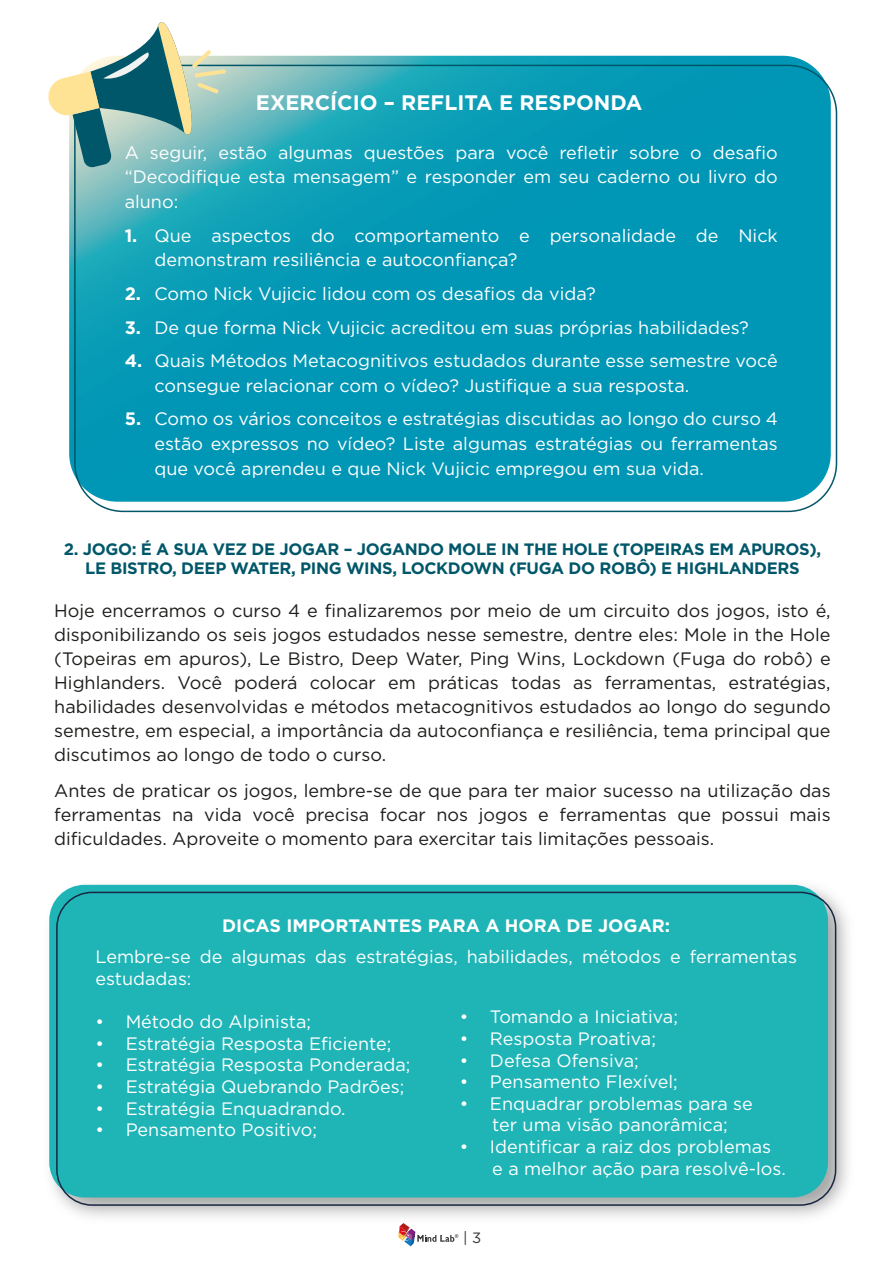
<style>
.page{position:relative;width:893px;height:1263px;background:#fff}
.page>*{position:absolute;margin:0;border:0;box-sizing:border-box;transform-origin:0 0}
.t1{font:700 21px "Gotham";color:#fff}
.t2{font:18px/24.6px "Gotham";color:#fff}
.t3{font:18px/24px "Gotham";color:#1d1d1b;text-align:justify}
.t4{font:700 18px "Gotham";color:#fff}
.t5{font:700 16.5px/19.8px "Gotham";letter-spacing:-.02em;color:#005769;text-align:center}
.t6{font:15px "Gotham";color:#343434}
.s1{font-weight:700}
</style>
<div class="page">
<svg style="left:398px;top:1230px;width:60px;height:16px"></svg>
<svg style="left:69px;top:56px;width:762px;height:446px;background:#0b9ab6"></svg>
<svg style="left:48px;top:22px;width:178px;height:146px"></svg>
<img style="left:49px;top:884px;width:800px;height:346px">
<div style="left:49px;top:885px;width:779px;height:312px;background:#1fb5b7;border-radius:35px"></div>
<div style="left:56px;top:892px;width:780px;height:314px;border:2px solid #182642;border-radius:35px"></div>
<p class="t1" style="left:256px;top:89px;width:388px">EXERCÍCIO – REFLITA E RESPONDA</p>
<p class="t2" style="left:125px;top:140px;width:655px;text-align:justify">A seguir, estão algumas questões para você refletir sobre o desafio “Decodifique esta mensagem” e responder em seu caderno ou livro do aluno:</p>
<p class="t2" style="left:154px;top:223px;width:625px;text-indent:-30px"><span class="s1">1.</span> Que aspectos do comportamento e personalidade de Nick demonstram resiliência e autoconfiança?</p>
<p class="t2" style="left:125px;top:281px;width:473px"><span class="s1">2.</span> Como Nick Vujicic lidou com os desafios da vida?</p>
<p class="t2" style="left:125px;top:314px;width:626px"><span class="s1">3.</span> De que forma Nick Vujicic acreditou em suas próprias habilidades?</p>
<p class="t2" style="left:154px;top:348px;width:625px;text-indent:-30px"><span class="s1">4.</span> Quais Métodos Metacognitivos estudados durante esse semestre você consegue relacionar com o vídeo? Justifique a sua resposta.</p>
<p class="t2" style="left:154px;top:406px;width:625px;text-align:justify;text-indent:-30px"><span class="s1">5.</span> Como os vários conceitos e estratégias discutidas ao longo do curso 4 estão expressos no vídeo? Liste algumas estratégias ou ferramentas que você aprendeu e que Nick Vujicic empregou em sua vida.</p>
<p class="t5" style="left:64px;top:539px;width:759px">2. JOGO: É A SUA VEZ DE JOGAR – JOGANDO MOLE IN THE HOLE (TOPEIRAS EM APUROS),<br>LE BISTRO, DEEP WATER, PING WINS, LOCKDOWN (FUGA DO ROBÔ) E HIGHLANDERS</p>
<p class="t3" style="left:54px;top:598px;width:778px">Hoje encerramos o curso 4 e finalizaremos por meio de um circuito dos jogos, isto é, disponibilizando os seis jogos estudados nesse semestre, dentre eles: Mole in the Hole (Topeiras em apuros), Le Bistro, Deep Water, Ping Wins, Lockdown (Fuga do robô) e Highlanders. Você poderá colocar em práticas todas as ferramentas, estratégias, habilidades desenvolvidas e métodos metacognitivos estudados ao longo do segundo semestre, em especial, a importância da autoconfiança e resiliência, tema principal que discutimos ao longo de todo o curso.</p>
<p class="t3" style="left:54px;top:778px;width:778px">Antes de praticar os jogos, lembre-se de que para ter maior sucesso na utilização das ferramentas na vida você precisa focar nos jogos e ferramentas que possui mais dificuldades. Aproveite o momento para exercitar tais limitações pessoais.</p>
<p class="t4" style="left:222px;top:914px;width:450px">DICAS IMPORTANTES PARA A HORA DE JOGAR:</p>
<p class="t2" style="left:95px;top:946px;width:703px;line-height:21.6px">Lembre-se de algumas das estratégias, habilidades, métodos e ferramentas estudadas:</p>
<p class="t2" style="left:95px;top:1009px;width:217px">• Método do Alpinista;</p>
<p class="t2" style="left:95px;top:1031px;width:297px">• Estratégia Resposta Eficiente;</p>
<p class="t2" style="left:95px;top:1052px;width:317px">• Estratégia Resposta Ponderada;</p>
<p class="t2" style="left:95px;top:1074px;width:310px">• Estratégia Quebrando Padrões;</p>
<p class="t2" style="left:95px;top:1095px;width:252px">• Estratégia Enquadrando.</p>
<p class="t2" style="left:95px;top:1117px;width:223px">• Pensamento Positivo;</p>
<p class="t2" style="left:460px;top:1004px;width:220px">• Tomando a Iniciativa;</p>
<p class="t2" style="left:460px;top:1026px;width:198px">• Resposta Proativa;</p>
<p class="t2" style="left:460px;top:1047px;width:181px">• Defesa Ofensiva;</p>
<p class="t2" style="left:460px;top:1069px;width:219px">• Pensamento Flexível;</p>
<p class="t2" style="left:460px;top:1092px;width:295px;line-height:21.6px;text-align:center">• Enquadrar problemas para se ter uma visão panorâmica;</p>
<p class="t2" style="left:492px;top:1135px;width:295px;line-height:21.6px;text-indent:-33px">• Identificar a raiz dos problemas e a melhor ação para resolvê-los.</p>
<p class="t6" style="left:463px;top:1228px;width:20px">| 3</p>
</div>
